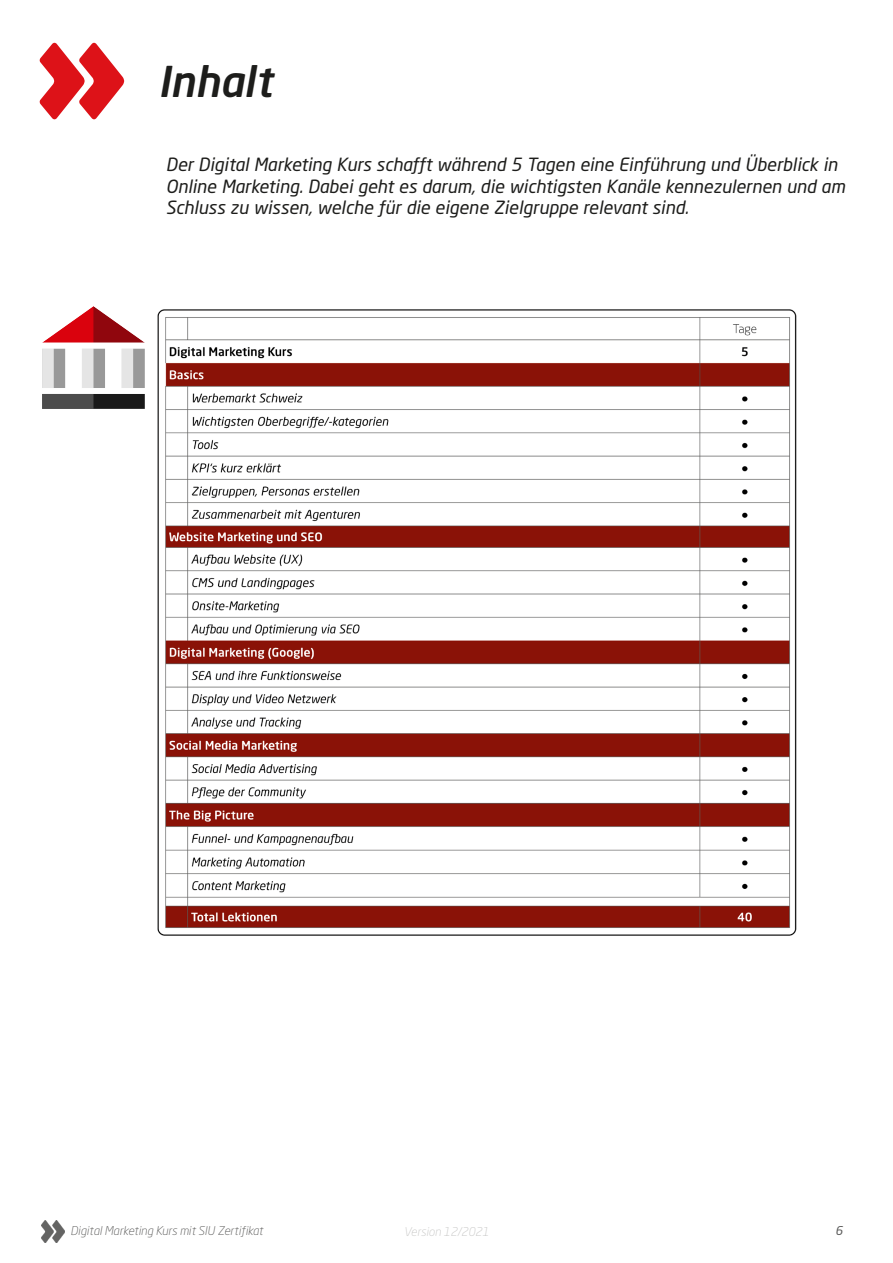
<style>
.page{position:relative;width:893px;height:1263px;background:#fff}
.page>*{position:absolute;margin:0;border:0;box-sizing:border-box;transform-origin:0 0}
.t1{font:italic 500 42px "Neo Sans W1 G";color:#1d1d1b}
._06_Untertitel_roter{font:italic 18px/21.6px "Neo Sans W1 G";color:#1d1d1b}
.t2{font:italic 300 12px "Neo Sans W1 G";color:#575756}
.t3{font:italic 300 12px "Neo Sans W1 G";color:#c7c7c6}
.t4{font:italic 12px "Neo Sans Std";color:#575756}
</style>
<div class="page">
<img style="left:41px;top:1221px;width:24px;height:21px">
<svg style="left:40px;top:43px;width:84px;height:76px"></svg>
<img style="left:132px;top:309px;width:665px;height:627px">
<img style="left:43px;top:306px;width:102px;height:102px">
<p class="t1" style="left:158px;top:55px;width:115px">Inhalt</p>
<p class="_06_Untertitel_roter" style="left:166px;top:153px;width:681px">Der Digital Marketing Kurs schafft während 5 Tagen eine Einführung und Überblick in<br>Online Marketing. Dabei geht es darum, die wichtigsten Kanäle kennezulernen und am<br>Schluss zu wissen, welche für die eigene Zielgruppe relevant sind.</p>
<p class="t2" style="left:71px;top:1223px;width:194px">Digital Marketing Kurs mit SIU Zertifikat</p>
<p class="t3" style="left:404px;top:1224px;width:87px">Version 12/2021</p>
<p class="t4" style="left:836px;top:1223px;width:9px">6</p>
</div>
